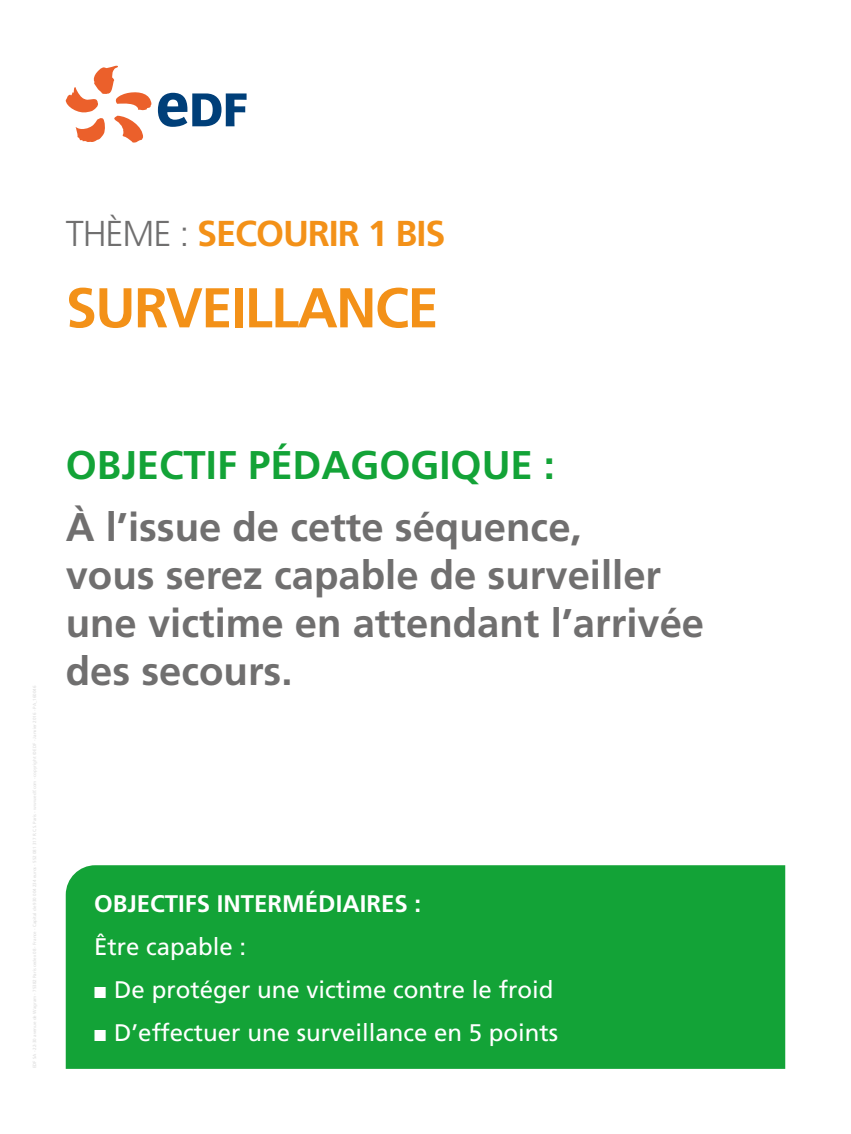
<style>
.page{position:relative;width:851px;height:1134px;background:#fff}
.page>*{position:absolute;margin:0;border:0;box-sizing:border-box;transform-origin:0 0}
.t1{font:700 56px "Frutiger";letter-spacing:-.03em;color:#f39118}
.t2{font:700 40px/48px "Frutiger";color:#706f6f}
.t3{font:700 40px "Frutiger";color:#13a337}
.t4{font:700 36px "Frutiger";letter-spacing:-.03em;color:#f39118}
.t5{font:24px "Frutiger";color:#fff}
.t6{font:700 24px "Frutiger";color:#fff}
.s1{font-weight:300;color:#706f6f}
</style>
<div class="page">
<div style="left:66px;top:865px;width:719px;height:204px;background:#13a337"></div>
<svg style="left:66px;top:65px;width:86px;height:78px"></svg>
<svg style="left:158px;top:93px;width:88px;height:34px"></svg>
<p class="t4" style="left:66px;top:212px;width:381px"><span class="s1">THÈME :</span> SECOURIR 1 BIS</p>
<h1 class="t1" style="left:66px;top:275px;width:374px">SURVEILLANCE</h1>
<p class="t3" style="left:66px;top:441px;width:490px">OBJECTIF PÉDAGOGIQUE :</p>
<p class="t2" style="left:66px;top:503px;width:640px">À l’issue de cette séquence,<br>vous serez capable de surveiller une victime en attendant l’arrivée des secours.</p>
<p class="t6" style="left:94px;top:889px;width:328px">OBJECTIFS INTERMÉDIAIRES :</p>
<p class="t5" style="left:94px;top:932px;width:154px">Être capable :</p>
<p class="t5" style="left:94px;top:975px;width:460px">■ De protéger une victime contre le froid</p>
<p class="t5" style="left:94px;top:1018px;width:465px">■ D’effectuer une surveillance en 5 points</p>
</div>
